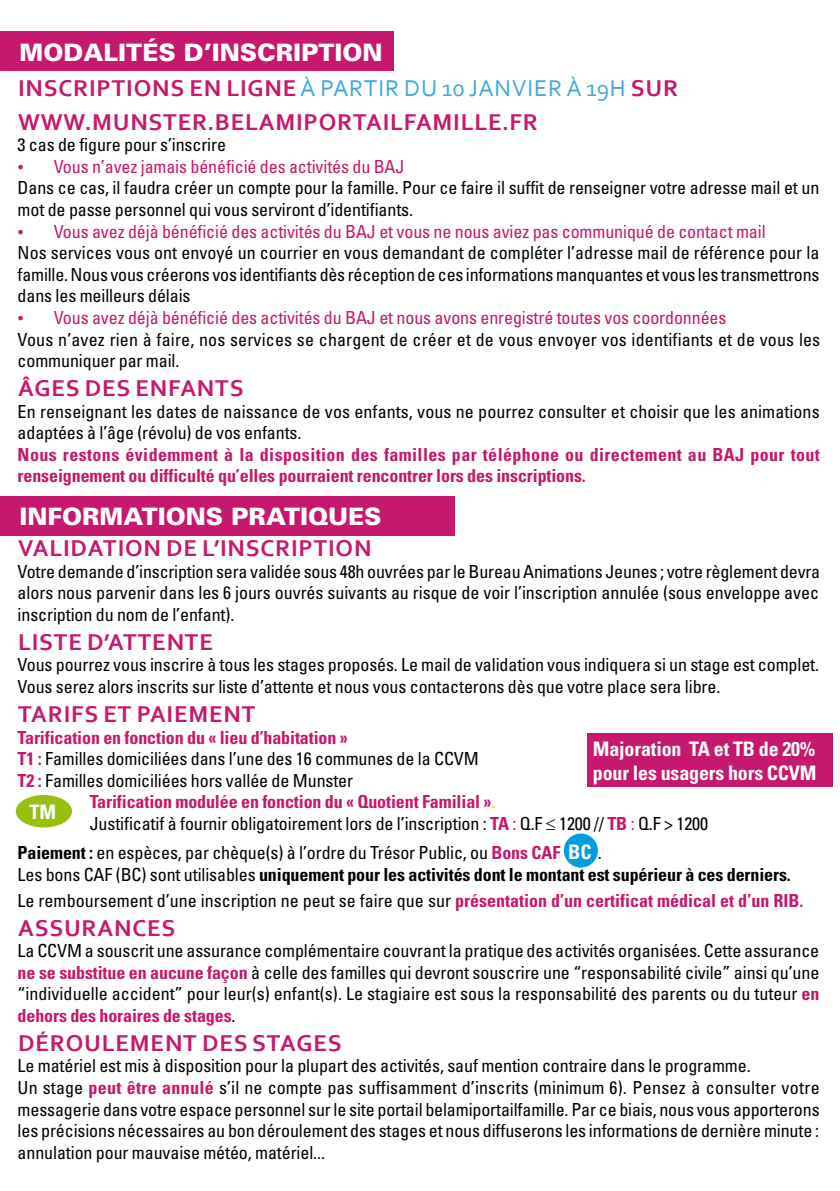
<style>
.page{position:relative;width:840px;height:1191px;background:#fff}
.page>*{position:absolute;margin:0;border:0;box-sizing:border-box;transform-origin:0 0}
.t1{font:700 24px/33.6px "Corbel";letter-spacing:.035em;color:#c5186e}
.t2{font:900 24px "Univers";color:#fff}
.t3{font:700 condensed 20px/24px "Univers";letter-spacing:-.005em;color:#fff}
.t4{font:condensed 18px/21.6px "Univers";letter-spacing:-.005em;color:#000}
.t5{font:700 condensed 18px/21.6px "Univers";letter-spacing:.02em;color:#c5186e}
.t6{font:700 condensed 18px "Univers";letter-spacing:-.005em;color:#c5186e}
.s1{font-weight:400;color:#40a9db}
.s2{font-family:"Times New Roman";font-stretch:normal;color:#c5186e}
.s3{color:#c5186e}
.s4{font-weight:700;color:#c5186e}
.s5{color:#f1d716}
.s6{font-weight:700}
.s7{font-weight:700;font-size:20px;color:#fff}
</style>
<div class="page">
<div style="left:0;top:31px;width:393px;height:40px;background:#c5186e"></div>
<div style="left:0;top:496px;width:454px;height:39px;background:#c5186e"></div>
<div style="left:563px;top:833px;width:34px;height:34px;background:#009ee0;border-radius:50%"></div>
<div style="left:586px;top:733px;width:245px;height:53px;background:#c5186e"></div>
<div style="left:16px;top:795px;width:56px;height:32px;background:#97bf0d;border-radius:50%"></div>
<h1 class="t2" style="left:20px;top:37px;width:364px">MODALITÉS D’INSCRIPTION</h1>
<h1 class="t1" style="left:18px;top:71px;width:661px">INSCRI PTIONS EN LIGNE <span class="s1">À PARTIR DU 10 JANVIER À 19H</span> SUR<br>WWW.MUNSTER.BELAMI PORTAI LFAMI LLE.FR</h1>
<p class="t4" style="left:18px;top:134px;width:210px">3 cas de figure pour s’inscrire</p>
<p class="t4" style="left:18px;top:155px;width:802px"><span class="s2">•</span> <span class="s3">Vous n’avez jamais bénéficié des activités du BAJ<br></span>Dans ce cas, il faudra créer un compte pour la famille. Pour ce faire il suffit de renseigner votre adresse mail et un mot de passe personnel qui vous serviront d’identifiants.</p>
<p class="t4" style="left:18px;top:220px;width:802px"><span class="s2">•</span> <span class="s3">Vous avez déjà bénéficié des activités du BAJ et vous ne nous aviez pas communiqué de contact mail<br></span>Nos services vous ont envoyé un courrier en vous demandant de compléter l’adresse mail de référence pour la famille. Nous vous créerons vos identifiants dès réception de ces informations manquantes et vous les transmettrons dans les meilleurs délais</p>
<p class="t4" style="left:18px;top:306px;width:803px"><span class="s2">•</span> <span class="s3">Vous avez déjà bénéficié des activités du BAJ et nous avons enregistré toutes vos coordonnées<br></span>Vous n’avez rien à faire, nos services se chargent de créer et de vous envoyer vos identifiants et de vous les communiquer par mail.</p>
<h1 class="t1" style="left:18px;top:371px;width:227px">ÂGES DES ENFANTS</h1>
<p class="t4" style="left:18px;top:400px;width:803px">En renseignant les dates de naissance de vos enfants, vous ne pourrez consulter et choisir que les animations adaptées à l’âge (révolu) de vos enfants.</p>
<p class="t5" style="left:18px;top:443px;width:803px">Nous restons évidemment à la disposition des familles par téléphone ou directement au BAJ pour tout renseignement ou difficulté qu’elles pourraient rencontrer lors des inscriptions.</p>
<h1 class="t2" style="left:20px;top:502px;width:363px">INFORMATIONS PRATIQUES</h1>
<h1 class="t1" style="left:18px;top:531px;width:355px">VALI DATION DE L’I NSCRI PTION</h1>
<p class="t4" style="left:18px;top:560px;width:803px;text-align:justify">Votre demande d’inscription sera validée sous 48h ouvrées par le Bureau Animations Jeunes ; votre règlement devra alors nous parvenir dans les 6 jours ouvrés suivants au risque de voir l’inscription annulée (sous enveloppe avec inscription du nom de l’enfant).</p>
<h1 class="t1" style="left:18px;top:624px;width:196px">LI STE D’ATTENTE</h1>
<p class="t4" style="left:18px;top:654px;width:802px">Vous pourrez vous inscrire à tous les stages proposés. Le mail de validation vous indiquera si un stage est complet.<br>Vous serez alors inscrits sur liste d’attente et nous vous contacterons dès que votre place sera libre.</p>
<h1 class="t1" style="left:18px;top:696px;width:239px">TARI FS ET PAI EMENT</h1>
<p class="t6" style="left:18px;top:726px;width:331px">Tarification en fonction du « lieu d’habitation »</p>
<p class="t4" style="left:18px;top:747px;width:449px"><span class="s4">T1 :</span> Familles domiciliées dans l’une des 16 communes de la CCVM</p>
<p class="t4" style="left:18px;top:769px;width:337px"><span class="s4">T2 :</span> Familles domiciliées hors vallée de Munster</p>
<p class="t6" style="left:90px;top:791px;width:407px">Tarification modulée en fonction du « Quotient Familial »<span class="s5">.</span></p>
<p class="t4" style="left:90px;top:812px;width:619px">Justificatif à fournir obligatoirement lors de l’inscription : <span class="s4">TA</span> <span class="s3">:</span> Q.F ≤ 1200 // <span class="s4">TB</span> <span class="s3">:</span> Q.F &gt; 1200</p>
<p class="t4" style="left:18px;top:841px;width:774px"><span class="s6">Paiement :</span> en espèces, par chèque(s) à l’ordre du Trésor Public, ou <span class="s4">Bons CAF</span> <span class="s7">BC</span> .<br>Les bons CAF (B C) sont utilisables <span class="s6">uniquement pour les activités dont le montant est supérieur à ces derniers.</span></p>
<p class="t4" style="left:18px;top:889px;width:786px">Le remboursement d’une inscription ne peut se faire que sur <span class="s4">présentation d’un certificat médical et d’un RIB.</span></p>
<h1 class="t1" style="left:18px;top:910px;width:159px">ASSURANCES</h1>
<p class="t4" style="left:18px;top:939px;width:803px;text-align:justify">La CCVM a souscrit une assurance complémentaire couvrant la pratique des activités organisées. Cette assurance <span class="s4">ne se substitue en aucune façon</span> à celle des familles qui devront souscrire une “responsabilité civile” ainsi qu’une “individuelle accident” pour leur(s) enfant(s). Le stagiaire est sous la responsabilité des parents ou du tuteur <span class="s4">en dehors des horaires de stages</span>.</p>
<h1 class="t1" style="left:18px;top:1025px;width:325px">DÉROULEMENT DES STAGES</h1>
<p class="t4" style="left:18px;top:1055px;width:803px">Le matériel est mis à disposition pour la plupart des activités, sauf mention contraire dans le programme.<br>Un stage <span class="s4">peut être annulé</span> s’il ne compte pas suffisamment d’inscrits (minimum 6). Pensez à consulter votre messagerie dans votre espace personnel sur le site portail belamiportailfamille. Par ce biais, nous vous apporterons les précisions nécessaires au bon déroulement des stages et nous diffuserons les informations de dernière minute : annulation pour mauvaise météo, matériel...</p>
<p class="t3" style="left:592px;top:736px;width:225px">Majoration TA et TB de 20% pour les usagers hors CCVM</p>
<p class="t3" style="left:30px;top:800px;width:28px">TM</p>
</div>
